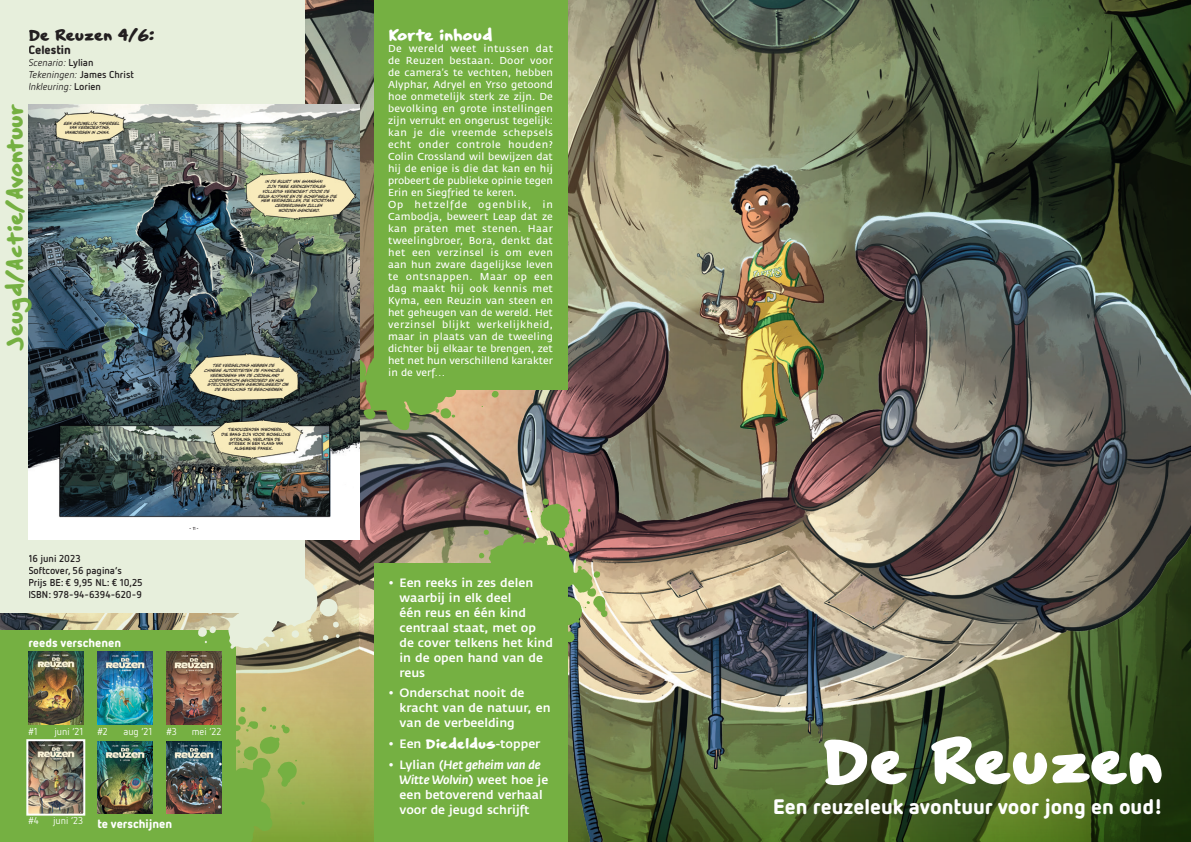
<style>
.page{position:relative;width:1191px;height:842px;background:#fff}
.page>*{position:absolute;margin:0;border:0;box-sizing:border-box;transform-origin:0 0}
.Titel{font:800 57px "CC Gabriel Bautista Lito";color:#fff}
.Tagline{font:900 21px "Netto Pro";color:#fff}
.Reekstitel{font:800 19px "CC Gabriel Bautista Lito";color:#75b042}
.Reekstitel-2{font:800 14px "CC Gabriel Bautista Lito";color:#231f20}
.Korte_Inhoud-titeltj{font:800 14px "CC Gabriel Bautista Lito";color:#fff}
.Verkoopspunten{font:500 12px/15px "Fedra Sans";color:#fff}
.Reeds_verschenen{font:900 12px "Netto Pro";color:#fff}
.albumtitel{font:900 12px "Netto Pro";color:#231f20}
.broodtekst{font:10px/12px "Fedra Sans";color:#fff;text-align:justify}
.Techn_Info_Bold{font:700 10px "Netto Pro";color:#231f20}
.Auteurs{font:italic 10px "Netto Pro";color:#231f20}
.cover-datum{font:10px "Netto Pro";color:#fff}
.t1{font:italic 4.2px "CC Mighty Mouth";color:#231f20}
.t2{font:4.2px "CC Mighty Mouth";color:#231f20}
.s1{font-weight:700;font-style:normal}
.s2{font-family:"CC Gabriel Bautista Lito";font-weight:800}
.s3{font-style:italic}
</style>
<div class="page">
<svg style="left:0;top:540px;width:360px;height:302px"></svg>
<div style="left:0;top:630px;width:236px;height:212px;background:#75b042"></div>
<img style="left:360px;top:0;width:831px;height:842px">
<svg style="left:183px;top:706px;width:122px;height:136px"></svg>
<svg style="left:473px;top:498px;width:135px;height:144px"></svg>
<svg style="left:360px;top:336px;width:147px;height:94px"></svg>
<svg style="left:198px;top:565px;width:141px;height:85px"></svg>
<div style="left:28px;top:540px;width:277px;height:72px;background:#e7efdc"></div>
<div style="left:28px;top:0;width:277px;height:104px;background:#e7efdc"></div>
<div style="left:0;top:0;width:28px;height:612px;background:#e7efdc"></div>
<div style="left:374px;top:0;width:193px;height:390px;background:#75b042"></div>
<div style="left:374px;top:563px;width:193px;height:279px;background:#75b042"></div>
<img style="left:28px;top:104px;width:332px;height:414px">
<svg style="left:359px;top:540px;width:5px;height:5px"></svg>
<img style="left:167px;top:652px;width:54px;height:72px">
<img style="left:97px;top:741px;width:55px;height:73px">
<img style="left:28px;top:652px;width:55px;height:72px">
<img style="left:26px;top:739px;width:60px;height:77px">
<img style="left:167px;top:741px;width:54px;height:73px">
<img style="left:97px;top:652px;width:55px;height:72px">
<p class="Reekstitel-2" style="left:28px;top:27px;width:128px">De Reuzen 4/6:</p>
<p class="albumtitel" style="left:28px;top:41px;width:44px">Celestin</p>
<p class="Auteurs" style="left:28px;top:56px;width:67px">Scenario: <span class="s1">Lylian</span></p>
<p class="Auteurs" style="left:28px;top:68px;width:107px">Tekeningen: <span class="s1">James Christ</span></p>
<p class="Auteurs" style="left:28px;top:80px;width:74px">Inkleuring: <span class="s1">Lorien</span></p>
<p class="Reekstitel" style="left:4px;top:351px;width:249px;rotate:-90deg">Jeugd/Actie/Avontuur</p>
<p class="t1" style="left:63px;top:120px;width:57px">EEN GRUWELIJK TAFEREEL</p>
<p class="t1" style="left:69px;top:125px;width:42px">VAN VERWOESTING,</p>
<p class="t1" style="left:64px;top:130px;width:46px">VANMORGEN IN CHINA.</p>
<p class="Techn_Info_Bold" style="left:28px;top:552px;width:54px">16 juni 2023</p>
<p class="Techn_Info_Bold" style="left:28px;top:564px;width:95px">Softcover, 56 pagina’s</p>
<p class="Techn_Info_Bold" style="left:28px;top:576px;width:116px">Prijs BE: € 9,95 NL: € 10,25</p>
<p class="Techn_Info_Bold" style="left:28px;top:588px;width:115px">ISBN: 978-94-6394-620-9</p>
<p class="Reeds_verschenen" style="left:28px;top:634px;width:94px">reeds verschenen</p>
<p class="t1" style="left:265px;top:179px;width:59px">IN DE BUURT VAN SHANGHAI</p>
<p class="t1" style="left:267px;top:184px;width:60px">ZIJN TWEE KERNCENTRALES</p>
<p class="t1" style="left:262px;top:189px;width:68px">VOLLEDIG VERWOEST DOOR DE</p>
<p class="t1" style="left:258px;top:193px;width:80px">REUS ALYPHAR EN DE SCHEPSELS DIE</p>
<p class="t1" style="left:261px;top:198px;width:74px">HEM VERGEZELLEN, DIE VOORTAAN</p>
<p class="t1" style="left:275px;top:203px;width:49px">CERBERUSSEN ZULLEN</p>
<p class="t1" style="left:278px;top:208px;width:43px">WORDEN GENOEMD.</p>
<p class="t1" style="left:212px;top:363px;width:63px">TER VERGELDING HEBBEN DE</p>
<p class="t1" style="left:204px;top:368px;width:81px">CHINESE AUTORITEITEN DE FINANCIËLE</p>
<p class="t1" style="left:210px;top:373px;width:71px">VERMOGENS VAN DE CROSSLAND</p>
<p class="t1" style="left:208px;top:378px;width:76px">CORPORATION GEVORDERD EN HUN</p>
<p class="t1" style="left:207px;top:382px;width:83px">STRIJDKRACHTEN GEMOBILISEERD OM</p>
<p class="t1" style="left:215px;top:387px;width:70px">DE BEVOLKING TE BESCHERMEN.</p>
<p class="t2" style="left:228px;top:427px;width:56px">TIENDUIZENDEN INWONERS,</p>
<p class="t2" style="left:221px;top:432px;width:71px">DIE BANG ZIJN VOOR MOGELIJKE</p>
<p class="t2" style="left:230px;top:436px;width:52px">STRALING, VERLATEN DE</p>
<p class="t2" style="left:229px;top:441px;width:56px">STREEK IN EEN VLAAG VAN</p>
<p class="t2" style="left:234px;top:446px;width:40px">ALGEMENE PANIEK.</p>
<p class="t2" style="left:190px;top:526px;width:10px">- 11 -</p>
<p class="cover-datum" style="left:28px;top:725px;width:11px">#1</p>
<p class="cover-datum" style="left:54px;top:725px;width:30px">juni ‘21</p>
<p class="cover-datum" style="left:97px;top:725px;width:12px">#2</p>
<p class="cover-datum" style="left:123px;top:725px;width:30px">aug ‘21</p>
<p class="cover-datum" style="left:167px;top:725px;width:12px">#3</p>
<p class="cover-datum" style="left:192px;top:725px;width:31px">mei ‘22</p>
<p class="cover-datum" style="left:28px;top:814px;width:12px">#4</p>
<p class="cover-datum" style="left:53px;top:814px;width:32px">juni ‘23</p>
<p class="Reeds_verschenen" style="left:97px;top:815px;width:76px">te verschijnen</p>
<p class="Korte_Inhoud-titeltj" style="left:388px;top:27px;width:106px">Korte inhoud</p>
<p class="broodtekst" style="left:388px;top:42px;width:166px">De wereld weet intussen dat de Reuzen bestaan. Door voor de camera’s te vechten, hebben Alyphar, Adryel en Yrso getoond hoe onmetelijk sterk ze zijn. De bevolking en grote instellingen zijn verrukt en ongerust tegelijk: kan je die vreemde schepsels echt onder controle houden?<br>Colin Crossland wil bewijzen dat hij de enige is die dat kan en hij probeert de publieke opinie tegen Erin en Siegfried te keren.</p>
<p class="broodtekst" style="left:388px;top:198px;width:166px">Op hetzelfde ogenblik, in Cambodja, beweert Leap dat ze kan praten met stenen. Haar tweelingbroer, Bora, denkt dat het een verzinsel is om even aan hun zware dagelijkse leven te ontsnappen. Maar op een dag maakt hij ook kennis met Kyma, een Reuzin van steen en het geheugen van de wereld. Het verzinsel blijkt werkelijkheid, maar in plaats van de tweeling dichter bij elkaar te brengen, zet het net hun verschillend karakter in de verf…</p>
<p class="Verkoopspunten" style="left:399px;top:575px;width:155px;text-indent:-11px">• Een reeks in zes delen waarbij in elk deel<br>één reus en één kind centraal staat, met op de cover telkens het kind in de open hand van de reus</p>
<p class="Verkoopspunten" style="left:399px;top:686px;width:153px;text-indent:-11px">• Onderschat nooit de kracht van de natuur, en van de verbeelding</p>
<p class="Verkoopspunten" style="left:388px;top:736px;width:154px">• Een <span class="s2">Diedeldus</span>-topper</p>
<p class="Verkoopspunten" style="left:399px;top:757px;width:150px;text-indent:-11px">• Lylian (<span class="s3">Het geheim van de<br>Witte Wolvin</span>) weet hoe je een betoverend verhaal voor de jeugd schrijft</p>
<p class="Titel" style="left:821px;top:728px;width:343px">De Reuzen</p>
<p class="Tagline" style="left:773px;top:792px;width:391px">Een reuzeleuk avontuur voor jong en oud!</p>
</div>
